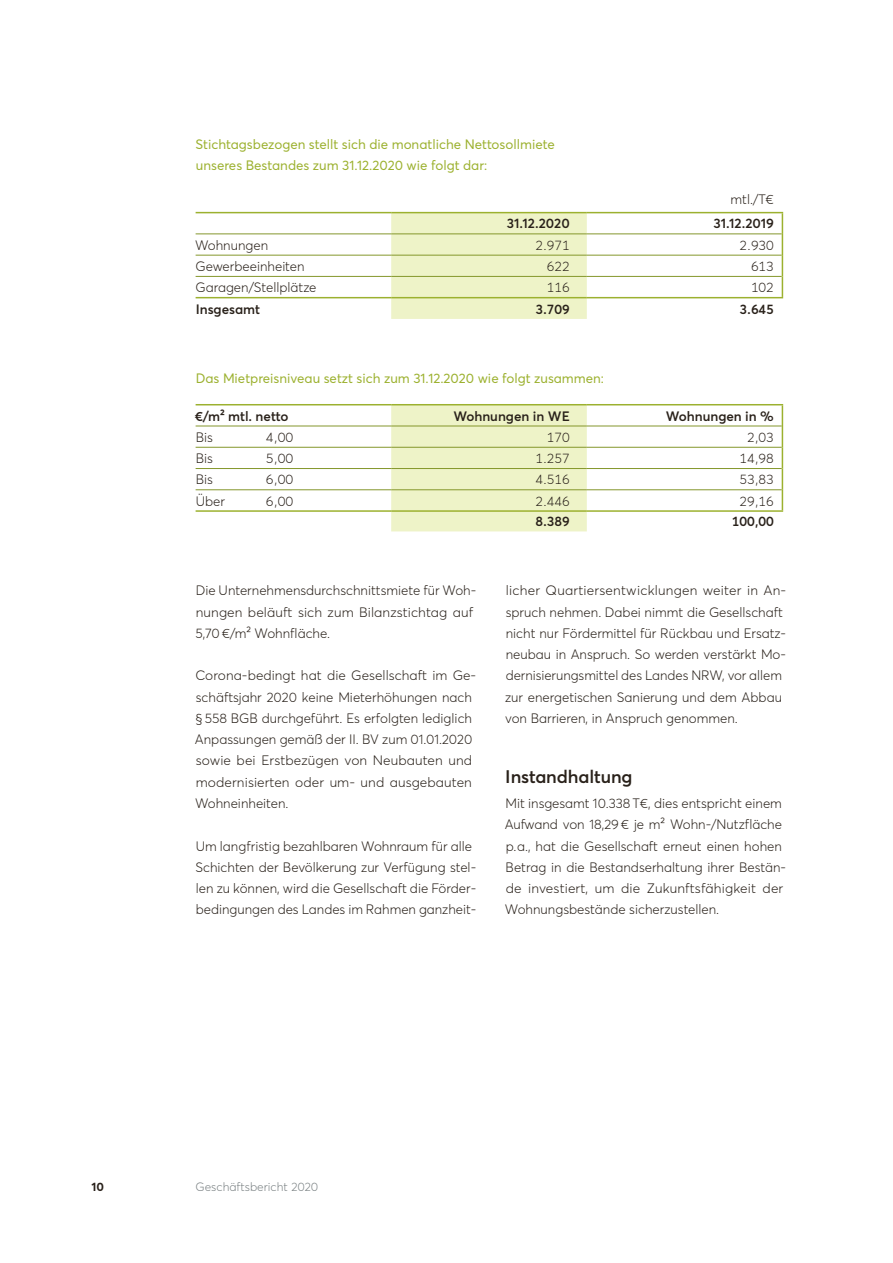
<style>
.page{position:relative;width:893px;height:1263px;background:#fff}
.page>*{position:absolute;margin:0;border:0;box-sizing:border-box;transform-origin:0 0}
.t1{font:600 18px "Averta";letter-spacing:-.005em;color:#29211a}
.t2{font:300 13.5px/21.3px "Averta";color:#29211a}
.t3{font:13.5px/21.3px "Averta";color:#9cb12f}
.t4{font:600 13.5px "Averta";color:#29211a}
.t5{font:300 12px "Averta";color:#7b8284}
.t6{font:700 12px "Averta";color:#29211a}
</style>
<div class="page">
<svg style="left:391px;top:213px;width:196px;height:106px;background:#ecf1c5"></svg>
<hr style="left:196px;top:212px;width:195px;height:1px;background:#9cb12f">
<hr style="left:391px;top:212px;width:196px;height:1px;background:#9cb12f">
<hr style="left:587px;top:212px;width:196px;height:1px;background:#9cb12f">
<hr style="left:196px;top:297px;width:195px;height:1px;background:#9cb12f">
<hr style="left:391px;top:297px;width:196px;height:1px;background:#9cb12f">
<hr style="left:587px;top:297px;width:196px;height:1px;background:#9cb12f">
<hr style="left:196px;top:234px;width:195px;height:1px;background:#85972c">
<hr style="left:391px;top:234px;width:196px;height:1px;background:#85972c">
<hr style="left:587px;top:234px;width:195px;height:1px;background:#85972c">
<hr style="left:196px;top:255px;width:195px;height:1px;background:#85972c">
<hr style="left:391px;top:255px;width:196px;height:1px;background:#85972c">
<hr style="left:587px;top:255px;width:195px;height:1px;background:#85972c">
<hr style="left:196px;top:276px;width:195px;height:1px;background:#85972c">
<hr style="left:391px;top:276px;width:196px;height:1px;background:#85972c">
<hr style="left:587px;top:276px;width:195px;height:1px;background:#85972c">
<svg style="left:782px;top:213px;width:1px;height:84px"></svg>
<div style="left:391px;top:405px;width:196px;height:126px;background:#eef3c8"></div>
<hr style="left:196px;top:404px;width:195px;height:1px;background:#9cb12f">
<hr style="left:391px;top:404px;width:196px;height:1px;background:#9cb12f">
<hr style="left:587px;top:404px;width:196px;height:1px;background:#9cb12f">
<svg style="left:782px;top:405px;width:1px;height:105px"></svg>
<hr style="left:196px;top:510px;width:195px;height:2px;background:#9cb12f">
<hr style="left:391px;top:510px;width:196px;height:2px;background:#9cb12f">
<hr style="left:587px;top:510px;width:196px;height:2px;background:#9cb12f">
<hr style="left:196px;top:426px;width:195px;height:1px;background:#85972c">
<hr style="left:391px;top:426px;width:196px;height:1px;background:#85972c">
<hr style="left:587px;top:426px;width:195px;height:1px;background:#85972c">
<hr style="left:196px;top:447px;width:195px;height:1px;background:#85972c">
<hr style="left:391px;top:447px;width:196px;height:1px;background:#85972c">
<hr style="left:587px;top:447px;width:195px;height:1px;background:#85972c">
<hr style="left:196px;top:468px;width:195px;height:1px;background:#85972c">
<hr style="left:391px;top:468px;width:196px;height:1px;background:#85972c">
<hr style="left:587px;top:468px;width:195px;height:1px;background:#85972c">
<hr style="left:196px;top:489px;width:195px;height:1px;background:#85972c">
<hr style="left:391px;top:489px;width:196px;height:1px;background:#85972c">
<hr style="left:587px;top:489px;width:195px;height:1px;background:#85972c">
<p class="t3" style="left:196px;top:133px;width:361px">Stichtagsbezogen stellt sich die monatliche Nettosollmiete unseres Bestandes zum 31.12.2020 wie folgt dar:</p>
<p class="t2" style="left:731px;top:189px;width:45px">mtl./T€</p>
<p class="t4" style="left:507px;top:215px;width:65px">31.12.2020</p>
<p class="t4" style="left:713px;top:215px;width:62px">31.12.2019</p>
<p class="t2" style="left:195px;top:234px;width:75px">Wohnungen</p>
<p class="t2" style="left:535px;top:234px;width:36px">2.971</p>
<p class="t2" style="left:739px;top:234px;width:36px">2.930</p>
<p class="t2" style="left:195px;top:255px;width:111px">Gewerbeeinheiten</p>
<p class="t2" style="left:547px;top:255px;width:24px">622</p>
<p class="t2" style="left:751px;top:255px;width:24px">613</p>
<p class="t2" style="left:195px;top:277px;width:123px">Garagen/Stellplätze</p>
<p class="t2" style="left:547px;top:277px;width:24px">116</p>
<p class="t2" style="left:751px;top:277px;width:24px">102</p>
<p class="t4" style="left:196px;top:300px;width:66px">Insgesamt</p>
<p class="t4" style="left:535px;top:300px;width:36px">3.709</p>
<p class="t4" style="left:739px;top:300px;width:36px">3.645</p>
<p class="t3" style="left:196px;top:367px;width:410px">Das Mietpreisniveau setzt sich zum 31.12.2020 wie folgt zusammen:</p>
<p class="t4" style="left:195px;top:407px;width:95px">€/m² mtl. netto</p>
<p class="t4" style="left:453px;top:407px;width:118px">Wohnungen in WE</p>
<p class="t4" style="left:666px;top:407px;width:110px">Wohnungen in %</p>
<p class="t2" style="left:196px;top:426px;width:19px">Bis</p>
<p class="t2" style="left:266px;top:426px;width:29px">4,00</p>
<p class="t2" style="left:547px;top:426px;width:24px">170</p>
<p class="t2" style="left:747px;top:426px;width:28px">2,03</p>
<p class="t2" style="left:196px;top:448px;width:19px">Bis</p>
<p class="t2" style="left:266px;top:448px;width:29px">5,00</p>
<p class="t2" style="left:535px;top:448px;width:36px">1.257</p>
<p class="t2" style="left:739px;top:448px;width:36px">14,98</p>
<p class="t2" style="left:196px;top:469px;width:19px">Bis</p>
<p class="t2" style="left:266px;top:469px;width:29px">6,00</p>
<p class="t2" style="left:535px;top:469px;width:36px">4.516</p>
<p class="t2" style="left:739px;top:469px;width:36px">53,83</p>
<p class="t2" style="left:196px;top:490px;width:31px">Über</p>
<p class="t2" style="left:266px;top:490px;width:29px">6,00</p>
<p class="t2" style="left:535px;top:490px;width:36px">2.446</p>
<p class="t2" style="left:739px;top:490px;width:36px">29,16</p>
<p class="t4" style="left:535px;top:513px;width:36px">8.389</p>
<p class="t4" style="left:732px;top:513px;width:44px">100,00</p>
<p class="t2" style="left:196px;top:580px;width:282px">Die Unternehmensdurchschnittsmiete für Woh&shy;nungen beläuft sich zum Bilanzstichtag auf<br>5,70 €/m² Wohnfläche.</p>
<p class="t2" style="left:195px;top:665px;width:283px">Corona-bedingt hat die Gesellschaft im Ge&shy;schäftsjahr 2020 keine Mieterhöhungen nach § 558 BGB durchgeführt. Es erfolgten lediglich Anpassungen gemäß der II. BV zum 01.01.2020 sowie bei Erstbezügen von Neubauten und modernisierten oder um- und ausgebauten Wohneinheiten.</p>
<p class="t2" style="left:195px;top:835px;width:282px">Um langfristig bezahlbaren Wohnraum für alle Schichten der Bevölkerung zur Verfügung stel&shy;len zu können, wird die Gesellschaft die Förder&shy;bedingungen des Landes im Rahmen ganzheit-</p>
<p class="t2" style="left:505px;top:580px;width:283px">licher Quartiersentwicklungen weiter in An&shy;spruch nehmen. Dabei nimmt die Gesellschaft nicht nur Fördermittel für Rückbau und Ersatz&shy;neubau in Anspruch. So werden verstärkt Mo&shy;dernisierungsmittel des Landes NRW, vor allem zur energetischen Sanierung und dem Abbau von Barrieren, in Anspruch genommen.</p>
<h1 class="t1" style="left:505px;top:765px;width:129px">Instandhaltung</h1>
<p class="t2" style="left:505px;top:792px;width:283px">Mit insgesamt 10.338 T€, dies entspricht einem Aufwand von 18,29 € je m² Wohn-/Nutzfläche p. a., hat die Gesellschaft erneut einen hohen Betrag in die Bestandserhaltung ihrer Bestän&shy;de investiert, um die Zukunftsfähigkeit der Wohnungsbestände sicherzustellen.</p>
<p class="t6" style="left:92px;top:1179px;width:14px">10</p>
<p class="t5" style="left:196px;top:1179px;width:124px">Geschäftsbericht 2020</p>
</div>
